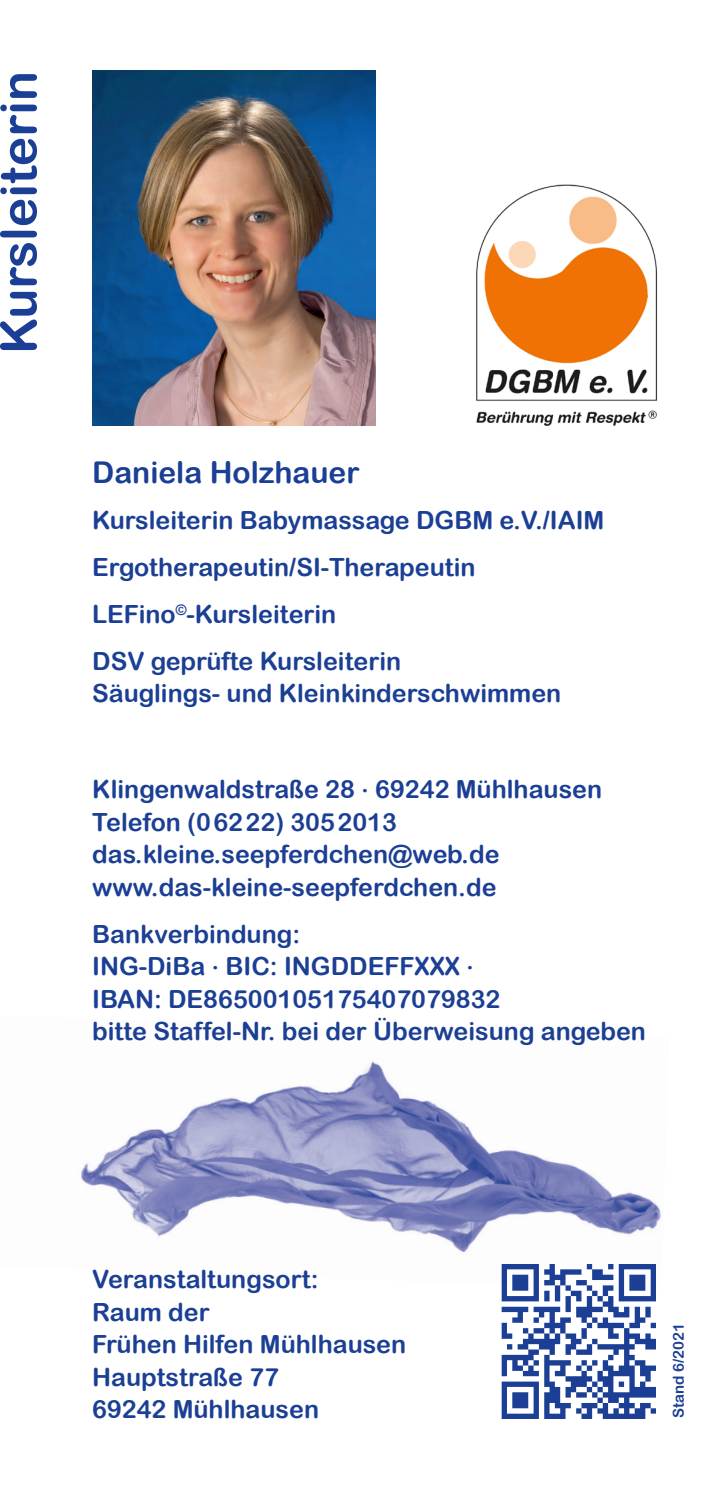
<style>
.page{position:relative;width:709px;height:1489px;background:#fff}
.page>*{position:absolute;margin:0;border:0;box-sizing:border-box;transform-origin:0 0}
.t1{font:50px "Arial Rounded MT Bold";color:#1b3f94}
.t2{font:30px "Arial Rounded MT Bold";color:#1b3f94}
.t3{font:25px/32.5px "Arial Rounded MT Bold";color:#1b3f94}
.t4{font:15px "Arial Rounded MT Bold";color:#1b3f94}
</style>
<div class="page">
<img style="left:81px;top:1061px;width:580px;height:191px">
<img style="left:92px;top:71px;width:284px;height:354px">
<img style="left:501px;top:1264px;width:155px;height:155px">
<img style="left:476px;top:184px;width:181px;height:242px">
<h1 class="t1" style="left:-11px;top:354px;width:284px;rotate:-90deg">Kursleiterin</h1>
<p class="t2" style="left:92px;top:454px;width:269px">Daniela Holzhauer</p>
<p class="t3" style="left:92px;top:497px;width:513px;line-height:46.8px">Kursleiterin Babymassage DGBM e.V./IAIM<br>Ergotherapeutin/SI-Therapeutin<br>LEFino<sup>©</sup>-Kursleiterin<br>DSV geprüfte Kursleiterin</p>
<p class="t3" style="left:92px;top:676px;width:470px">Säuglings- und Kleinkinderschwimmen</p>
<p class="t3" style="left:92px;top:773px;width:511px">Klingenwaldstraße 28 . 69242 Mühlhausen Telefon (06222) 3052013 das.kleine.seepferdchen@web.de www.das-kleine-seepferdchen.de</p>
<p class="t3" style="left:92px;top:917px;width:555px">Bankverbindung:<br>ING-DiBa . BIC: INGDDEFFXXX .<br>IBAN: DE86500105175407079832<br>bitte Staffel-Nr. bei der Überweisung angeben</p>
<p class="t3" style="left:92px;top:1262px;width:315px">Veranstaltungsort:<br>Raum der<br>Frühen Hilfen Mühlhausen<br>Hauptstraße 77<br>69242 Mühlhausen</p>
<p class="t4" style="left:669px;top:1417px;width:97px;rotate:-90deg">Stand 6/2021</p>
</div>
